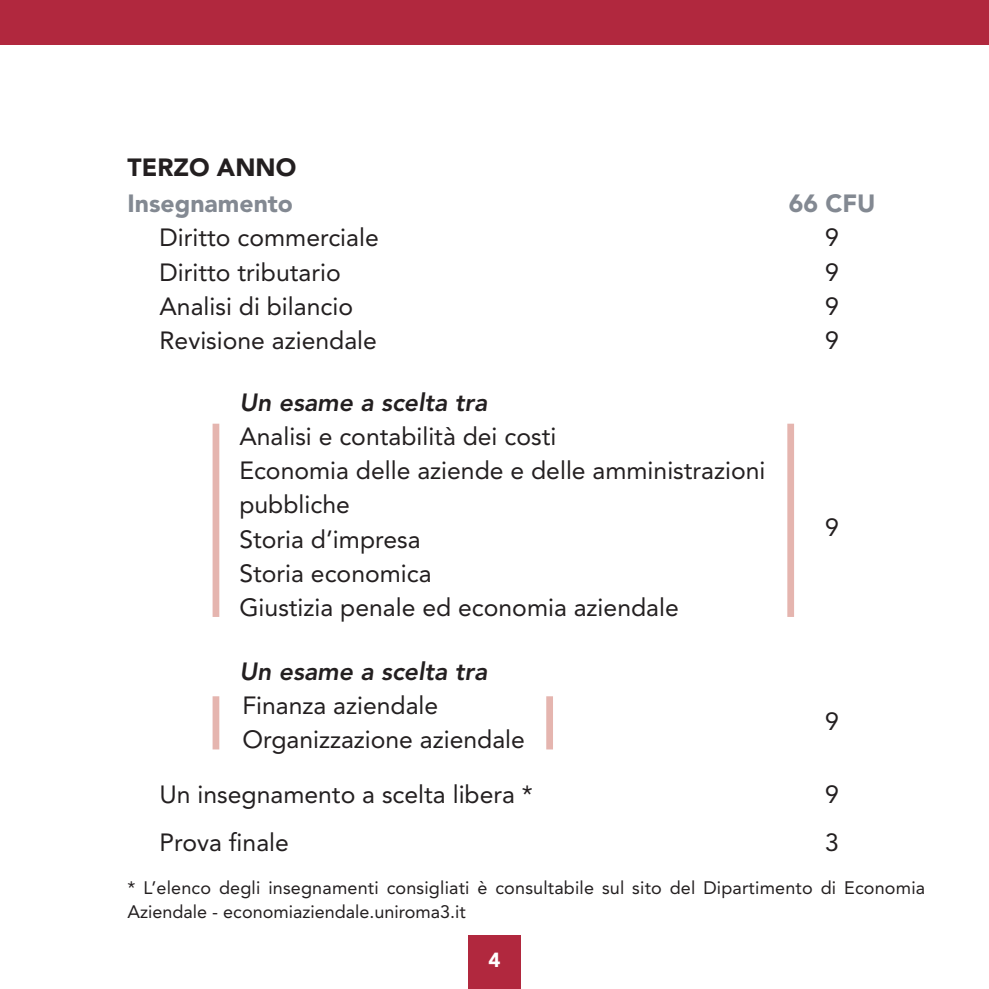
<style>
.page{position:relative;width:989px;height:989px;background:#fff}
.page>*{position:absolute;margin:0;border:0;box-sizing:border-box;transform-origin:0 0}
.t1{font:24.75px/34.2px "Avenir";color:#231f20}
.t2{font:italic 800 24.75px "Avenir";color:#231f20}
.t3{font:900 24.75px "Avenir";color:#838992}
.t4{font:900 24.75px "Avenir";color:#231f20}
.t5{font:900 20.25px "Avenir";color:#fff}
.t6{font:18px/24.5px "Avenir";letter-spacing:.01em;color:#231f20}
</style>
<div class="page">
<div style="left:468px;top:934px;width:53px;height:55px;background:#b1283e"></div>
<div style="left:0;top:0;width:989px;height:45px;background:#b1283e"></div>
<div style="left:212px;top:424px;width:7px;height:193px;background:#e5b5af"></div>
<div style="left:787px;top:424px;width:7px;height:193px;background:#e5b5af"></div>
<div style="left:212px;top:696px;width:7px;height:53px;background:#e5b5af"></div>
<div style="left:546px;top:696px;width:7px;height:53px;background:#e5b5af"></div>
<p class="t4" style="left:128px;top:146px;width:170px">TERZO ANNO</p>
<p class="t3" style="left:128px;top:182px;width:167px">Insegnamento</p>
<p class="t3" style="left:788px;top:182px;width:88px">66 CFU</p>
<p class="t1" style="left:159px;top:220px;width:221px">Diritto commerciale</p>
<p class="t1" style="left:825px;top:220px;width:15px">9</p>
<p class="t1" style="left:159px;top:254px;width:183px">Diritto tributario</p>
<p class="t1" style="left:825px;top:254px;width:15px">9</p>
<p class="t1" style="left:159px;top:288px;width:195px">Analisi di bilancio</p>
<p class="t1" style="left:825px;top:288px;width:15px">9</p>
<p class="t1" style="left:159px;top:322px;width:219px">Revisione aziendale</p>
<p class="t1" style="left:825px;top:322px;width:15px">9</p>
<p class="t2" style="left:239px;top:387px;width:249px">Un esame a scelta tra</p>
<p class="t1" style="left:239px;top:418px;width:527px">Analisi e contabilità dei costi<br>Economia delle aziende e delle amministrazioni pubbliche</p>
<p class="t1" style="left:825px;top:509px;width:15px">9</p>
<p class="t1" style="left:239px;top:521px;width:441px">Storia d’impresa<br>Storia economica<br>Giustizia penale ed economia aziendale</p>
<p class="t2" style="left:239px;top:656px;width:249px">Un esame a scelta tra</p>
<p class="t1" style="left:242px;top:687px;width:197px">Finanza aziendale</p>
<p class="t1" style="left:825px;top:703px;width:15px">9</p>
<p class="t1" style="left:242px;top:722px;width:284px">Organizzazione aziendale</p>
<p class="t1" style="left:159px;top:776px;width:375px">Un insegnamento a scelta libera *</p>
<p class="t1" style="left:825px;top:776px;width:15px">9</p>
<p class="t1" style="left:159px;top:825px;width:131px">Prova finale</p>
<p class="t1" style="left:825px;top:825px;width:15px">3</p>
<p class="t6" style="left:128px;top:875px;width:799px">* L’elenco degli insegnamenti consigliati è consultabile sul sito del Dipartimento di Economia<br>Aziendale - economiaziendale.uniroma3.it</p>
<p class="t5" style="left:488px;top:942px;width:13px">4</p>
</div>
